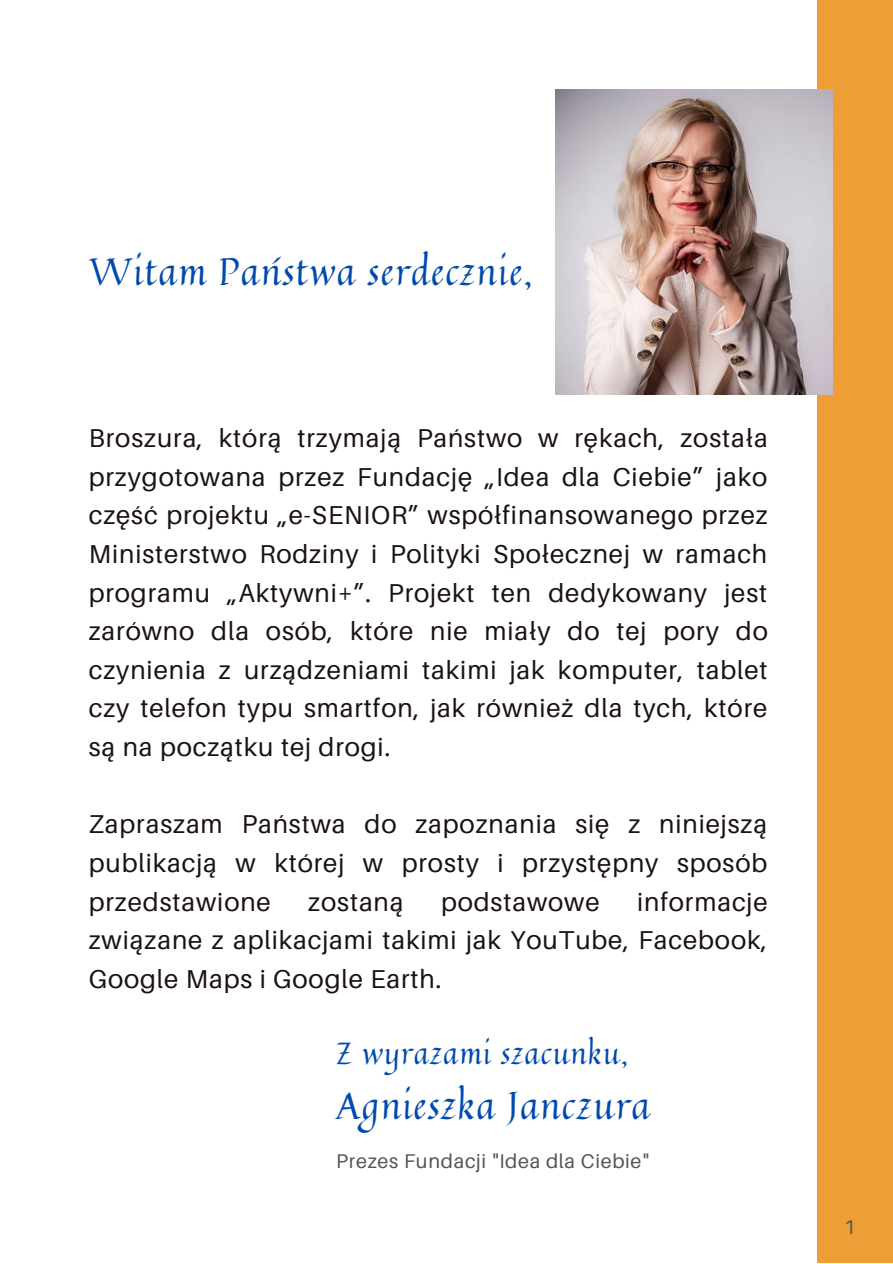
<style>
.page{position:relative;width:893px;height:1264px;background:#fff}
.page>*{position:absolute;margin:0;border:0;box-sizing:border-box;transform-origin:0 0}
.t1{font:37.95px "Quintessential";letter-spacing:.035em;color:#004aad}
.t2{font:37.8px "Quintessential";letter-spacing:.035em;color:#004aad}
.t3{font:30.45px "Quintessential";letter-spacing:.035em;color:#004aad}
.t4{font:25.8px/38.5px "Aileron";letter-spacing:.035em;color:#1a1210;text-align:justify}
.t5{font:19.8px "Aileron";letter-spacing:.035em;color:#545454}
</style>
<div class="page">
<div style="left:817px;top:0;width:75px;height:1262px;background:#ed9f35"></div>
<img style="left:555px;top:89px;width:277px;height:305px">
<h2 class="t2" style="left:89px;top:242px;width:444px">Witam Państwa serdecznie,</h2>
<p class="t4" style="left:89px;top:419px;width:680px">Broszura, którą trzymają Państwo w rękach, została przygotowana przez Fundację „Idea dla Ciebie” jako część projektu „e-SENIOR” współfinansowanego przez Ministerstwo Rodziny i Polityki Społecznej w ramach programu „Aktywni+”. Projekt ten dedykowany jest zarówno dla osób, które nie miały do tej pory do czynienia z urządzeniami takimi jak komputer, tablet czy telefon typu smartfon, jak również dla tych, które są na początku tej drogi.</p>
<p class="t4" style="left:89px;top:805px;width:680px">Zapraszam Państwa do zapoznania się z niniejszą publikacją w której w prosty i przystępny sposób przedstawione</p>
<p class="t4" style="left:89px;top:882px;width:680px;text-indent:548px">informacje związane z aplikacjami takimi jak YouTube, Facebook, Google Maps i Google Earth.</p>
<p class="t4" style="left:308px;top:882px;width:97px">zostaną</p>
<p class="t4" style="left:441px;top:882px;width:160px">podstawowe</p>
<p class="t3" style="left:336px;top:1029px;width:293px">Z wyrazami szacunku,</p>
<h1 class="t1" style="left:336px;top:1075px;width:315px">Agnieszka Janczura</h1>
<p class="t5" style="left:336px;top:1149px;width:314px">Prezes Fundacji "Idea dla Ciebie"</p>
<p class="t5" style="left:844px;top:1216px;width:13px">1</p>
</div>
